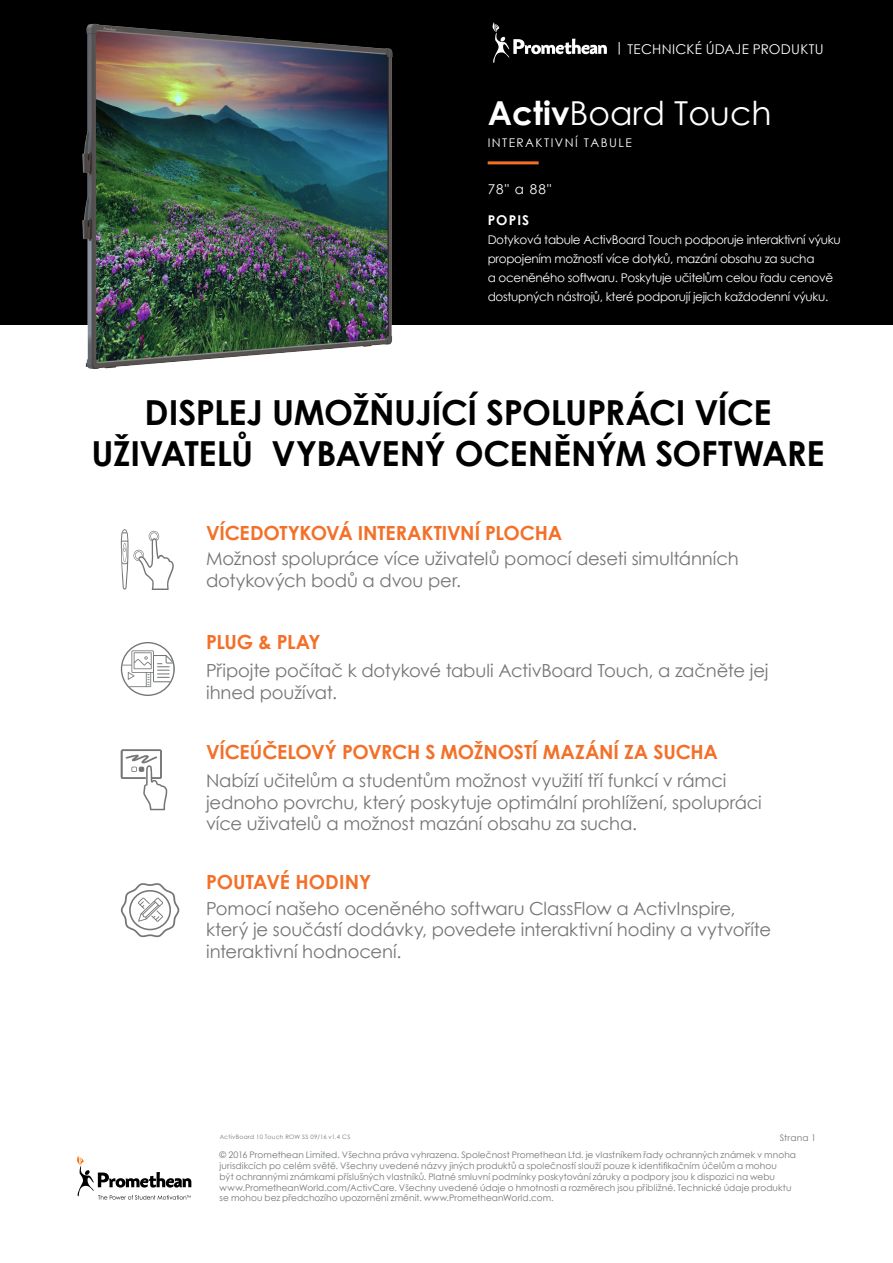
<style>
.page{position:relative;width:893px;height:1263px;background:#fff}
.page>*{position:absolute;margin:0;border:0;box-sizing:border-box;transform-origin:0 0}
.t1{font:700 34.5px/41.4px "Century Gothic";letter-spacing:-.015em;color:#000;text-align:center}
.t2{font:33px "Century Gothic";color:#fff}
.t3{font:700 19.5px "Century Gothic";letter-spacing:-.01em;color:#f37029}
.t4{font:18px/21.6px "Century Gothic";letter-spacing:-.005em;color:#737577}
.Product_Specificatio{font:13.5px "Century Gothic";letter-spacing:.02em;color:#fff}
.t5{font:700 13.5px "Century Gothic";letter-spacing:.08em;color:#fff}
.t6{font:12px/19.2px "Century Gothic";letter-spacing:-.025em;color:#fff}
.t7{font:12px "Century Gothic";letter-spacing:.12em;color:#fff}
.t8{font:9px/10.8px "Century Gothic";letter-spacing:.005em;color:#737577}
.t9{font:6px "Century Gothic";letter-spacing:.045em;color:#737577}
.s1{font-weight:700}
</style>
<div class="page">
<div style="left:0;top:0;width:893px;height:325px;background:#000"></div>
<img style="left:82px;top:23px;width:311px;height:346px">
<svg style="left:493px;top:22px;width:114px;height:41px"></svg>
<svg style="left:77px;top:1155px;width:114px;height:45px"></svg>
<hr style="left:488px;top:161px;width:51px;height:3px;background:#f37029">
<svg style="left:121px;top:529px;width:53px;height:61px"></svg>
<svg style="left:121px;top:883px;width:58px;height:54px"></svg>
<svg style="left:121px;top:642px;width:54px;height:54px"></svg>
<svg style="left:121px;top:749px;width:46px;height:61px"></svg>
<p class="Product_Specificatio" style="left:615px;top:40px;width:211px">| TECHNICKÉ ÚDAJE PRODUKTU</p>
<p class="t2" style="left:488px;top:90px;width:285px"><span class="s1">Activ</span>Board Touch</p>
<p class="t7" style="left:488px;top:134px;width:146px">INTERAKTIVNÍ TABULE</p>
<p class="Product_Specificatio" style="left:488px;top:180px;width:65px">78" a 88"</p>
<p class="t5" style="left:488px;top:209px;width:43px">POPIS</p>
<p class="t6" style="left:488px;top:230px;width:355px">Dotyková tabule ActivBoard Touch podporuje interaktivní výuku propojením možností více dotyků, mazání obsahu za sucha<br>a oceněného softwaru. Poskytuje učitelům celou řadu cenově dostupných nástrojů, které podporují jejich každodenní výuku.</p>
<p class="t1" style="left:92px;top:390px;width:734px">DISPLEJ UMOŽŇUJÍCÍ SPOLUPRÁCI VÍCE<br>UŽIVATELŮ VYBAVENÝ OCENĚNÝM SOFTWARE</p>
<p class="t3" style="left:206px;top:518px;width:358px">VÍCEDOTYKOVÁ INTERAKTIVNÍ PLOCHA</p>
<p class="t4" style="left:206px;top:548px;width:534px">Možnost spolupráce více uživatelů pomocí deseti simultánních dotykových bodů a dvou per.</p>
<p class="t3" style="left:206px;top:627px;width:116px">PLUG &amp; PLAY</p>
<p class="t4" style="left:206px;top:659px;width:564px">Připojte počítač k dotykové tabuli ActivBoard Touch, a začněte jej ihned používat.</p>
<p class="t3" style="left:206px;top:737px;width:513px">VÍCEÚČELOVÝ POVRCH S MOŽNOSTÍ MAZÁNÍ ZA SUCHA</p>
<p class="t4" style="left:206px;top:769px;width:557px">Nabízí učitelům a studentům možnost využití tří funkcí v rámci jednoho povrchu, který poskytuje optimální prohlížení, spolupráci více uživatelů a možnost mazání obsahu za sucha.</p>
<p class="t3" style="left:206px;top:867px;width:167px">POUTAVÉ HODINY</p>
<p class="t4" style="left:206px;top:897px;width:566px">Pomocí našeho oceněného softwaru ClassFlow a ActivInspire, který je součástí dodávky, povedete interaktivní hodiny a vytvoříte interaktivní hodnocení.</p>
<p class="t9" style="left:220px;top:1132px;width:132px">ActivBoard 10 Touch ROW SS 09/16 v1.4 CS</p>
<p class="t8" style="left:220px;top:1149px;width:578px">© 2016 Promethean Limited. Všechna práva vyhrazena. Společnost Promethean Ltd. je vlastníkem řady ochranných známek v mnoha jurisdikcích po celém světě. Všechny uvedené názvy jiných produktů a společností slouží pouze k identifikačním účelům a mohou<br>být ochrannými známkami příslušných vlastníků. Platné smluvní podmínky poskytování záruky a podpory jsou k dispozici na webu www.PrometheanWorld.com/ActivCare. Všechny uvedené údaje o hmotnosti a rozměrech jsou přibližné. Technické údaje produktu se mohou bez předchozího upozornění změnit. www.PrometheanWorld.com.</p>
<p class="t8" style="left:780px;top:1132px;width:38px">Strana 1</p>
</div>
